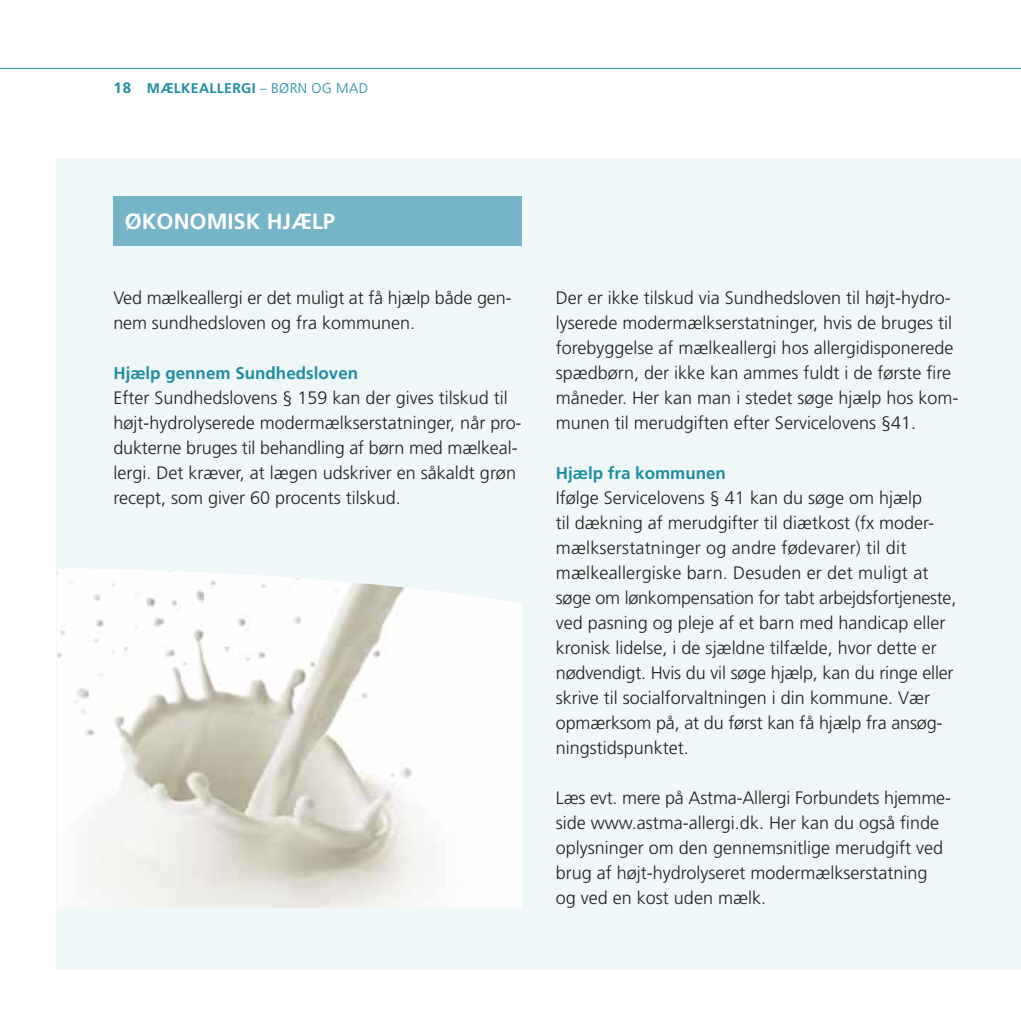
<style>
.page{position:relative;width:1021px;height:1021px;background:#fff}
.page>*{position:absolute;margin:0;border:0;box-sizing:border-box;transform-origin:0 0}
.t1{font:700 22px "Frutiger";color:#fff}
.t2{font:300 18px/25px "Frutiger";color:#231f20}
.t3{font:700 17px "Frutiger";color:#1e8da3}
.t4{font:700 14px "Frutiger";letter-spacing:.025em;color:#1e8da3}
.s1{font-size:15px}
.s2{font-weight:300}
</style>
<div class="page">
<div style="left:57px;top:159px;width:963px;height:810px;background:#f0f7f9"></div>
<div style="left:113px;top:196px;width:409px;height:49px;background:#76b4c7"></div>
<img style="left:57px;top:569px;width:465px;height:338px">
<hr style="left:0;top:68px;width:1020px;height:1px;background:#1e8da3">
<p class="t4" style="left:113px;top:80px;width:234px"><span class="s1">18</span> Mælkeallergi <span class="s2">– børn og mad</span></p>
<p class="t1" style="left:125px;top:208px;width:212px">Økonomisk hjælp</p>
<p class="t2" style="left:113px;top:285px;width:399px">Ved mælkeallergi er det muligt at få hjælp både gen&shy;nem sundhedsloven og fra kommunen.</p>
<p class="t3" style="left:113px;top:363px;width:246px">Hjælp gennem Sundhedsloven</p>
<p class="t2" style="left:113px;top:385px;width:409px">Efter Sundhedslovens § 159 kan der gives tilskud til højt-hydrolyserede modermælkserstatninger, når pro&shy;dukterne bruges til behandling af børn med mælkeal&shy;lergi. Det kræver, at lægen udskriver en såkaldt grøn recept, som giver 60 procents tilskud.</p>
<p class="t2" style="left:556px;top:285px;width:404px">Der er ikke tilskud via Sundhedsloven til højt-hydro&shy;lyserede modermælkserstatninger, hvis de bruges til forebyggelse af mælkeallergi hos allergidisponerede spædbørn, der ikke kan ammes fuldt i de første fire måneder. Her kan man i stedet søge hjælp hos kom&shy;munen til merudgiften efter Servicelovens §41.</p>
<p class="t3" style="left:556px;top:463px;width:172px">Hjælp fra kommunen</p>
<p class="t2" style="left:556px;top:485px;width:402px">Ifølge Servicelovens § 41 kan du søge om hjælp<br>til dækning af merudgifter til diætkost (fx moder&shy;mælkserstatninger og andre fødevarer) til dit mælkeallergiske barn. Desuden er det muligt at søge om lønkompensation for tabt arbejdsfortjeneste, ved pasning og pleje af et barn med handicap eller kronisk lidelse, i de sjældne tilfælde, hvor dette er nødvendigt. Hvis du vil søge hjælp, kan du ringe eller skrive til socialforvaltningen i din kommune. Vær opmærksom på, at du først kan få hjælp fra ansøg&shy;ningstidspunktet.</p>
<p class="t2" style="left:556px;top:785px;width:395px">Læs evt. mere på Astma-Allergi Forbundets hjemme&shy;side www.astma-allergi.dk. Her kan du også finde oplysninger om den gennemsnitlige merudgift ved brug af højt-hydrolyseret modermælkserstatning og ved en kost uden mælk.</p>
</div>
